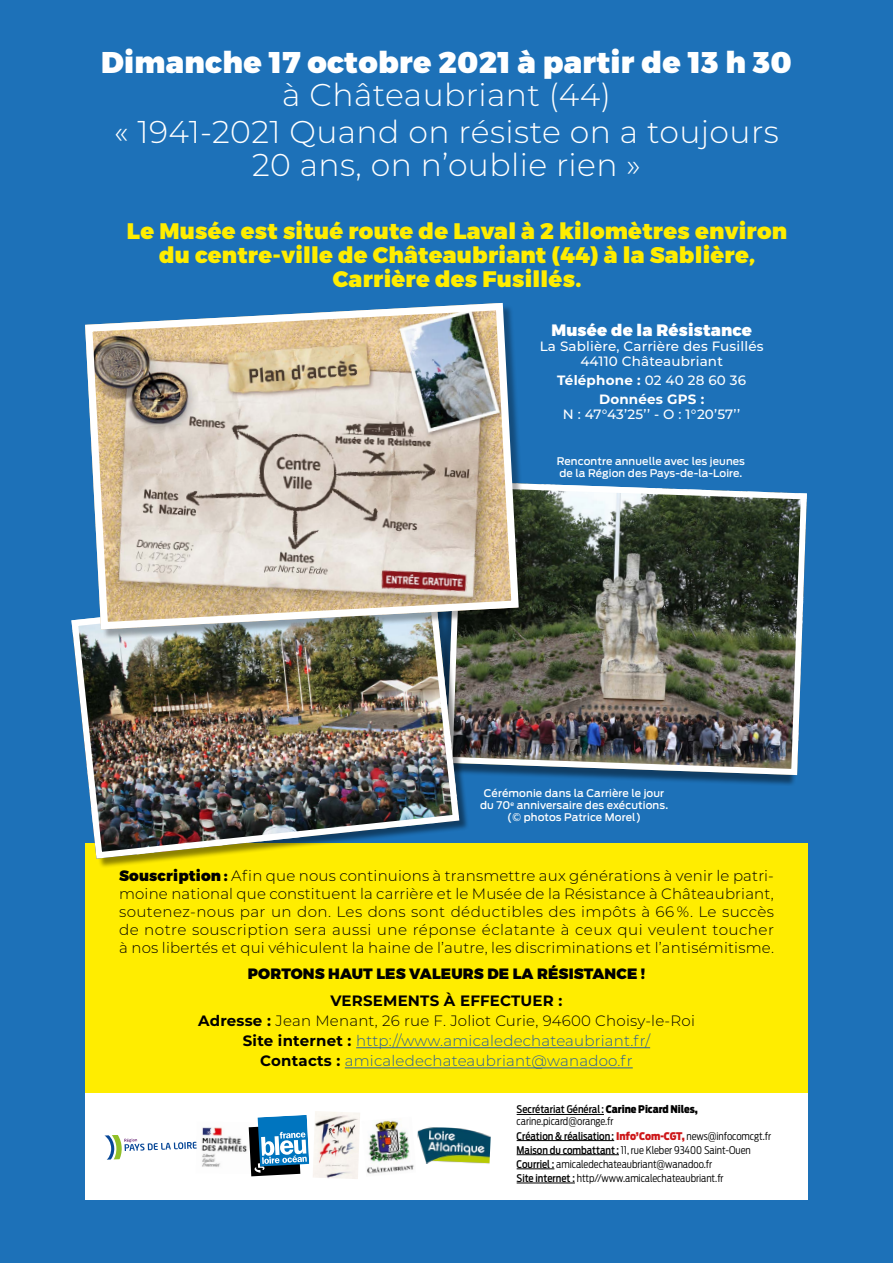
<style>
.page{position:relative;width:893px;height:1263px;background:#1d71b8}
.page>*{position:absolute;margin:0;border:0;box-sizing:border-box;transform-origin:0 0}
.t1{font:300 31.5px/33px "Montserrat";letter-spacing:.015em;color:#fff;text-align:center}
.t2{font:900 30px "Montserrat";letter-spacing:.01em;color:#fff}
.t3{font:900 22.5px/24px "Montserrat";letter-spacing:.01em;color:#ffed00;text-align:center}
.t4{font:900 16.5px "Montserrat";letter-spacing:.01em;color:#fff}
.t5{font:300 15px/18px "Montserrat";letter-spacing:.015em;color:#000;text-align:justify}
.t6{font:300 15px "Montserrat";letter-spacing:.015em;color:#275b9b}
.t7{font:900 15px "Montserrat";letter-spacing:.01em;color:#000}
.t8{font:700 15px "Montserrat";letter-spacing:.015em;color:#000}
.t9{font:500 13.5px/15px "Montserrat";letter-spacing:.015em;color:#fff;text-align:center}
.t10{font:700 13.5px "Montserrat";letter-spacing:.015em;color:#fff}
.t11{font:300 10.5px/12px "Antenna Cond";color:#000}
.t12{font:500 10.5px/12px "Antenna";letter-spacing:.01em;color:#fff;text-align:center}
.t13{font:500 10.5px "Antenna Cond";color:#000}
.s1{font-weight:500}
.s2{font-weight:700}
.s3{font-weight:900}
.s4{font-weight:700;color:#000}
.s5{font-weight:900;color:#cd1719}
.s6{font-weight:300}
</style>
<div class="page">
<div style="left:85px;top:843px;width:723px;height:250px;background:#ffed00"></div>
<hr style="left:356px;top:1047px;width:294px;height:1px;background:#275b9b">
<hr style="left:345px;top:1067px;width:288px;height:1px;background:#275b9b">
<div style="left:437px;top:483px;width:369px;height:303px;background:#000;opacity:.45"></div>
<img style="left:470px;top:483px;width:337px;height:295px">
<div style="left:73px;top:584px;width:397px;height:285px;background:#000;opacity:.45"></div>
<img style="left:71px;top:584px;width:392px;height:278px">
<div style="left:86px;top:304px;width:443px;height:336px;background:#000;opacity:.32"></div>
<img style="left:81px;top:302px;width:441px;height:331px">
<div style="left:85px;top:1093px;width:723px;height:106px;background:#fff"></div>
<img style="left:201px;top:1127px;width:48px;height:40px">
<img style="left:366px;top:1119px;width:48px;height:55px">
<img style="left:313px;top:1111px;width:47px;height:68px">
<svg style="left:104px;top:1135px;width:93px;height:25px"></svg>
<img style="left:417px;top:1127px;width:74px;height:37px">
<hr style="left:517px;top:1114px;width:87px;height:1px;background:#000">
<hr style="left:517px;top:1140px;width:97px;height:1px;background:#000">
<hr style="left:517px;top:1154px;width:102px;height:1px;background:#000">
<hr style="left:517px;top:1168px;width:37px;height:1px;background:#000">
<hr style="left:517px;top:1183px;width:58px;height:1px;background:#000">
<svg style="left:249px;top:1115px;width:60px;height:61px"></svg>
<p class="t2" style="left:101px;top:44px;width:692px">Dimanche 17 octobre 2021 à partir de 13 h 30</p>
<p class="t1" style="left:282px;top:77px;width:330px">à Châteaubriant (44)</p>
<p class="t1" style="left:114px;top:115px;width:666px">« 1941-2021 Quand on résiste on a toujours<br>20 ans, on n’oublie rien »</p>
<p class="t3" style="left:127px;top:219px;width:662px">Le Musée est situé route de Laval à 2 kilomètres environ du centre-ville de Châteaubriant (44) à la Sablière,<br>Carrière des Fusillés.</p>
<p class="t4" style="left:551px;top:320px;width:202px">Musée de la Résistance</p>
<p class="t9" style="left:540px;top:338px;width:225px">La Sablière, Carrière des Fusillés<br>44110 Châteaubriant</p>
<p class="t10" style="left:557px;top:371px;width:190px">Téléphone : <span class="s1">02 40 28 60 36</span></p>
<p class="t9" style="left:563px;top:392px;width:179px"><span class="s2">Données GPS :<br></span>N : 47°43’25’’ - O : 1°20’57’’</p>
<p class="t12" style="left:557px;top:455px;width:190px;text-align:left">Rencontre annuelle avec les jeunes de la Région des Pays-de-la-Loire.</p>
<p class="t12" style="left:480px;top:787px;width:189px">Cérémonie dans la Carrière le jour du 70<sup>e</sup> anniversaire des exécutions.</p>
<p class="t12" style="left:507px;top:811px;width:135px">(© photos Patrice Morel)</p>
<p class="t5" style="left:119px;top:866px;width:657px"><span class="s3">Souscription :</span> Afin que nous continuions à transmettre aux générations à venir le patri&shy;moine national que constituent la carrière et le Musée de la Résistance à Châteaubriant, soutenez-nous par un don. Les dons sont déductibles des impôts à 66 %. Le succès de notre souscription sera aussi une réponse éclatante à ceux qui veulent toucher à nos libertés et qui véhiculent la haine de l’autre, les discriminations et l’antisémitisme.</p>
<p class="t7" style="left:248px;top:965px;width:399px">PORTONS HAUT LES VALEURS DE LA RÉSISTANCE !</p>
<p class="t8" style="left:330px;top:990px;width:234px">VERSEMENTS À EFFECTUER :</p>
<p class="t5" style="left:198px;top:1011px;width:498px"><span class="s2">Adresse :</span> Jean Menant, 26 rue F. Joliot Curie, 94600 Choisy-le-Roi</p>
<p class="t6" style="left:243px;top:1031px;width:409px"><span class="s4">Site internet :</span> http://www.amicaledechateaubriant.fr/</p>
<p class="t6" style="left:260px;top:1051px;width:374px"><span class="s4">Contacts :</span> amicaledechateaubriant@wanadoo.fr</p>
<p class="t11" style="left:517px;top:1103px;width:183px"><span class="s1">Secrétariat Général:</span> <span class="s3">Carine Picard Niles, </span>carine.picard@orange.fr</p>
<p class="t13" style="left:517px;top:1129px;width:256px">Création &amp; réalisation: <span class="s5">Info’Com-CGT,</span> <span class="s6">news@infocomcgt.fr</span></p>
<p class="t11" style="left:517px;top:1144px;width:236px"><span class="s1">Maison du combattant:</span> 11, rue Kleber 93400 Saint-Ouen</p>
<p class="t11" style="left:517px;top:1158px;width:197px"><span class="s1">Courriel :</span> amicaledechateaubriant@wanadoo.fr</p>
<p class="t11" style="left:517px;top:1172px;width:208px"><span class="s1">Site internet :</span> http//www.amicalechateaubriant.fr</p>
</div>
